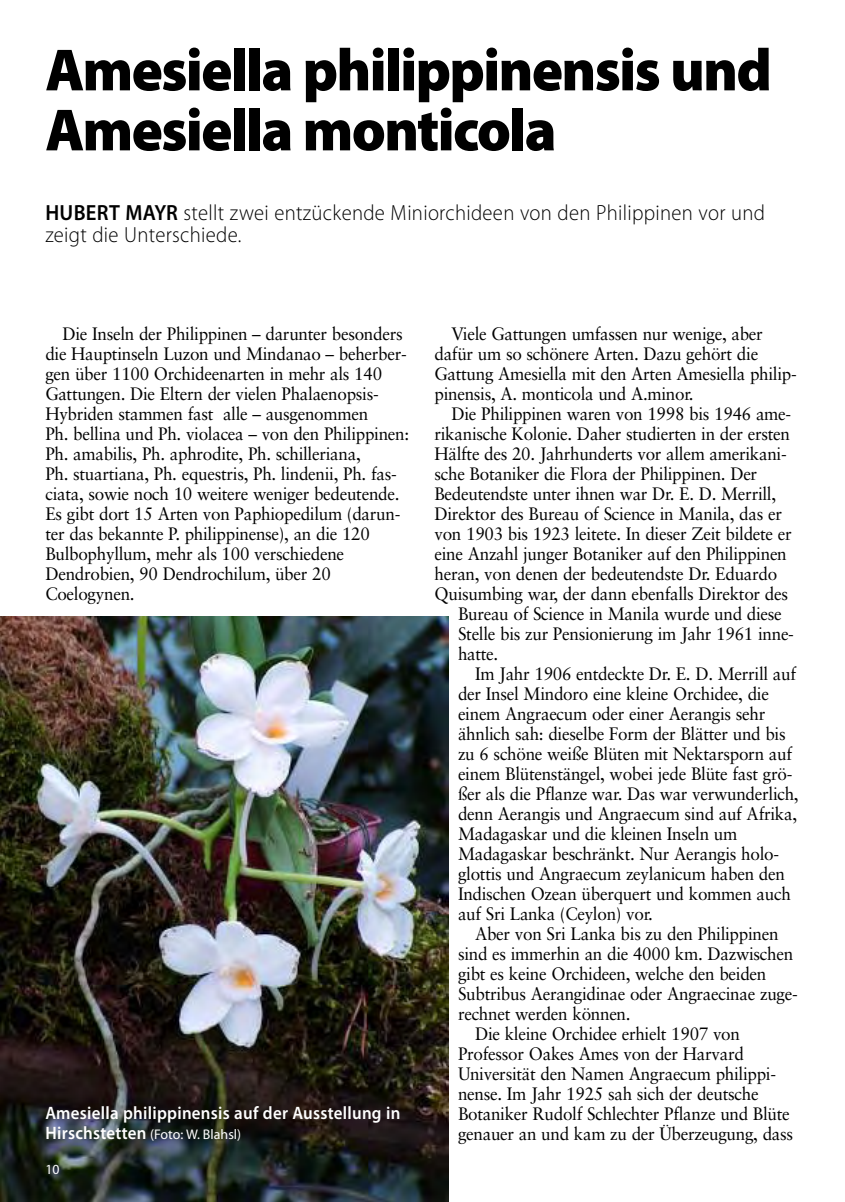
<style>
.page{position:relative;width:845px;height:1202px;background:#fff}
.page>*{position:absolute;margin:0;border:0;box-sizing:border-box;transform-origin:0 0}
.t1{font:900 60px/60px "Myriad Pro";letter-spacing:-.03em;color:#000}
.t2{font:300 22px/22px "Myriad Pro";letter-spacing:.015em;color:#000;scale:.94 1}
.t3{font:18px/20px "Sabon";letter-spacing:-.015em;color:#000;scale:.95 1}
.t4{font:600 18px "Myriad Pro";letter-spacing:.015em;color:#fff;scale:.94 1}
.t5{font:14px "Myriad Pro";color:#fff}
.s1{font-weight:600}
.s2{font-weight:600;font-size:18px}
</style>
<div class="page">
<img style="left:0;top:616px;width:448px;height:586px">
<h1 class="t1" style="left:45px;top:45px;width:728px">Amesiella philippinensis und<br>Amesiella monticola</h1>
<p class="t2" style="left:45px;top:204px;width:767px"><span class="s1">HUBERT MAYR</span> stellt zwei entzückende Miniorchideen von den Philippinen vor und zeigt die Unterschiede.</p>
<p class="t3" style="left:45px;top:325px;width:384px;text-indent:17px">Die Inseln der Philippinen – darunter besonders die Hauptinseln Luzon und Mindanao – beherber&shy;gen über 1100 Orchideenarten in mehr als 140<br>Gattungen. Die Eltern der vielen Phalaenopsis-Hybriden stammen fast alle – ausgenommen<br>Ph. bellina und Ph. violacea – von den Philippinen:<br>Ph. amabilis, Ph. aphrodite, Ph. schilleriana,<br>Ph. stuartiana, Ph. equestris, Ph. lindenii, Ph. fas&shy;ciata, sowie noch 10 weitere weniger bedeutende.<br>Es gibt dort 15 Arten von Paphiopedilum (darun&shy;ter das bekannte P. philippinense), an die 120<br>Bulbophyllum, mehr als 100 verschiedene Dendrobien, 90 Dendrochilum, über 20<br>Coelogynen.</p>
<p class="t3" style="left:434px;top:325px;width:383px;text-indent:17px">Viele Gattungen umfassen nur wenige, aber dafür um so schönere Arten. Dazu gehört die Gattung Amesiella mit den Arten Amesiella philip&shy;pinensis, A. monticola und A.minor.</p>
<p class="t3" style="left:451px;top:405px;width:359px">Die Philippinen waren von 1998 bis 1946 ame-</p>
<p class="t3" style="left:434px;top:425px;width:376px">rikanische Kolonie. Daher studierten in der ersten</p>
<p class="t3" style="left:434px;top:445px;width:372px">Hälfte des 20. Jahrhunderts vor allem amerikani-</p>
<p class="t3" style="left:434px;top:465px;width:341px">sche Botaniker die Flora der Philippinen. Der</p>
<p class="t3" style="left:434px;top:485px;width:361px">Bedeutendste unter ihnen war Dr. E. D. Merrill,</p>
<p class="t3" style="left:434px;top:505px;width:367px">Direktor des Bureau of Science in Manila, das er</p>
<p class="t3" style="left:434px;top:525px;width:378px">von 1903 bis 1923 leitete. In dieser Zeit bildete er</p>
<p class="t3" style="left:434px;top:545px;width:372px">eine Anzahl junger Botaniker auf den Philippinen</p>
<p class="t3" style="left:434px;top:565px;width:362px">heran, von denen der bedeutendste Dr. Eduardo</p>
<p class="t3" style="left:434px;top:585px;width:374px">Quisumbing war, der dann ebenfalls Direktor des</p>
<p class="t3" style="left:458px;top:605px;width:342px">Bureau of Science in Manila wurde und diese</p>
<p class="t3" style="left:458px;top:625px;width:355px">Stelle bis zur Pensionierung im Jahr 1961 inne-</p>
<p class="t3" style="left:458px;top:645px;width:44px">hatte.</p>
<p class="t3" style="left:475px;top:665px;width:339px">Im Jahr 1906 entdeckte Dr. E. D. Merrill auf</p>
<p class="t3" style="left:458px;top:685px;width:329px">der Insel Mindoro eine kleine Orchidee, die</p>
<p class="t3" style="left:458px;top:705px;width:325px">einem Angraecum oder einer Aerangis sehr</p>
<p class="t3" style="left:458px;top:725px;width:346px">ähnlich sah: dieselbe Form der Blätter und bis</p>
<p class="t3" style="left:458px;top:745px;width:353px">zu 6 schöne weiße Blüten mit Nektarsporn auf</p>
<p class="t3" style="left:458px;top:765px;width:353px">einem Blütenstängel, wobei jede Blüte fast grö-</p>
<p class="t3" style="left:458px;top:785px;width:360px">ßer als die Pflanze war. Das war verwunderlich,</p>
<p class="t3" style="left:458px;top:805px;width:358px">denn Aerangis und Angraecum sind auf Afrika,</p>
<p class="t3" style="left:458px;top:825px;width:295px">Madagaskar und die kleinen Inseln um</p>
<p class="t3" style="left:458px;top:845px;width:339px">Madagaskar beschränkt. Nur Aerangis holo-</p>
<p class="t3" style="left:458px;top:865px;width:345px">glottis und Angraecum zeylanicum haben den</p>
<p class="t3" style="left:458px;top:885px;width:352px">Indischen Ozean überquert und kommen auch</p>
<p class="t3" style="left:458px;top:905px;width:207px">auf Sri Lanka (Ceylon) vor.</p>
<p class="t3" style="left:475px;top:925px;width:321px">Aber von Sri Lanka bis zu den Philippinen</p>
<p class="t3" style="left:458px;top:945px;width:354px">sind es immerhin an die 4000 km. Dazwischen</p>
<p class="t3" style="left:458px;top:965px;width:326px">gibt es keine Orchideen, welche den beiden</p>
<p class="t3" style="left:458px;top:985px;width:359px">Subtribus Aerangidinae oder Angraecinae zuge-</p>
<p class="t3" style="left:458px;top:1005px;width:183px">rechnet werden können.</p>
<p class="t3" style="left:475px;top:1025px;width:280px">Die kleine Orchidee erhielt 1907 von</p>
<p class="t3" style="left:458px;top:1045px;width:302px">Professor Oakes Ames von der Harvard</p>
<p class="t3" style="left:458px;top:1065px;width:336px">Universität den Namen Angraecum philippi-</p>
<p class="t3" style="left:458px;top:1085px;width:318px">nense. Im Jahr 1925 sah sich der deutsche</p>
<p class="t3" style="left:458px;top:1105px;width:351px">Botaniker Rudolf Schlechter Pflanze und Blüte</p>
<p class="t3" style="left:458px;top:1125px;width:354px">genauer an und kam zu der Überzeugung, dass</p>
<p class="t4" style="left:45px;top:1106px;width:379px">Amesiella philippinensis auf der Ausstellung in</p>
<p class="t5" style="left:45px;top:1129px;width:197px"><span class="s2">Hirschstetten</span> (Foto: W. Blahsl)</p>
<p class="t5" style="left:45px;top:1164px;width:16px">10</p>
</div>
